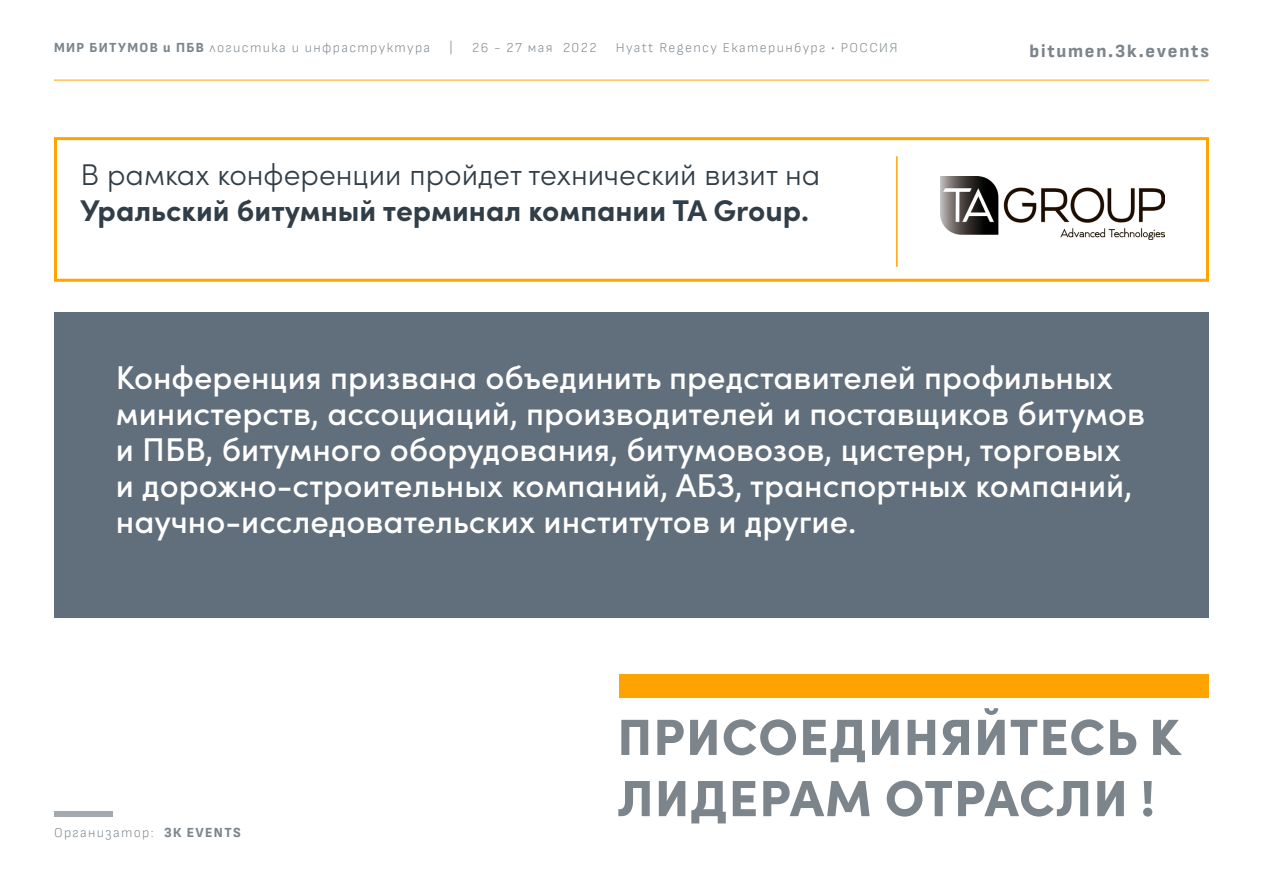
<style>
.page{position:relative;width:1263px;height:893px;background:#fff}
.page>*{position:absolute;margin:0;border:0;box-sizing:border-box;transform-origin:0 0}
.t1{font:900 51px/61.2px "Sofia Pro";letter-spacing:.02em;color:#7c858c}
.t2{font:500 33px/36px "Sofia Pro";color:#fff}
.t3{font:300 30px/36px "Sofia Pro";color:#313e48}
.t4{font:800 18px "Sofia Sans";letter-spacing:.1em;color:#7c858c}
.t5{font:300 13.5px "Sofia Sans";letter-spacing:.1em;color:#7c858c}
.s1{font-weight:800}
.s2{font-weight:700}
</style>
<div class="page">
<hr style="left:54px;top:80px;width:1155px;height:1px;background:#ffa300">
<div style="left:54px;top:811px;width:59px;height:6px;background:#a3a9ad"></div>
<div style="left:620px;top:674px;width:589px;height:23px;background:#ffa300"></div>
<div style="left:54px;top:137px;width:1155px;height:145px;border:3px solid #ffa300"></div>
<hr style="left:896px;top:156px;width:2px;height:111px;background:#ffa300">
<img style="left:941px;top:176px;width:223px;height:64px">
<div style="left:54px;top:313px;width:1155px;height:305px;background:#616e7b"></div>
<p class="t5" style="left:54px;top:40px;width:378px"><span class="s1">МИР БИТУМOB и ПБВ</span> логистика и инфраструктура</p>
<p class="t5" style="left:450px;top:40px;width:5px">|</p>
<p class="t5" style="left:472px;top:40px;width:126px">26 - 27 мая 2022</p>
<p class="t5" style="left:616px;top:40px;width:283px">Hyatt Regency Екатеринбург • РОССИЯ</p>
<p class="t4" style="left:1029px;top:40px;width:181px">bitumen.3k.events</p>
<p class="t3" style="left:80px;top:154px;width:741px">В рамках конференции пройдет технический визит на<br><span class="s2">Уральский битумный терминал компании TA Group.</span></p>
<p class="t2" style="left:116px;top:358px;width:1031px">Конференция призвана объединить представителей профильных министерств, ассоциаций, производителей и поставщиков битумов и ПБВ, битумного оборудования, битумовозов, цистерн, торговых и дорожно-строительных компаний, АБЗ, транспортных компаний, научно-исследовательских институтов и другие.</p>
<p class="t5" style="left:54px;top:825px;width:188px">Организатор: <span class="s1">3К EVENTS</span></p>
<p class="t1" style="left:617px;top:702px;width:565px">ПРИСОЕДИНЯЙТЕСЬ К<br>ЛИДЕРАМ ОТРАСЛИ !</p>
</div>
